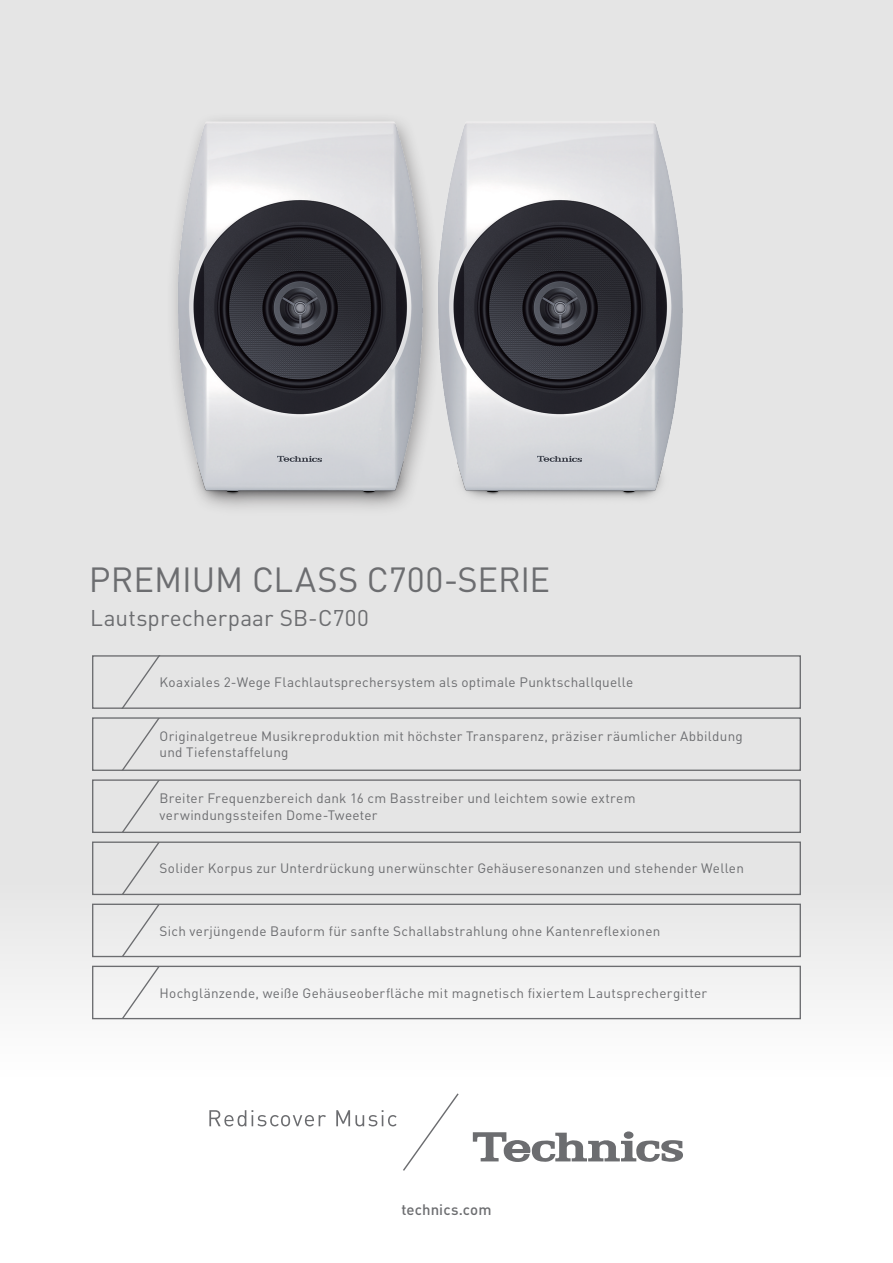
<style>
.page{position:relative;width:893px;height:1263px;background:#e5e5e5}
.page>*{position:absolute;margin:0;border:0;box-sizing:border-box;transform-origin:0 0}
.t1{font:34.5px "DINOT";color:#6c6d70}
.t2{font:22.5px "DINOT";letter-spacing:.01em;color:#6c6d70}
.t3{font:500 15px "DINOT";letter-spacing:.005em;color:#6c6d70}
.t4{font:13.5px/16.2px "DINOT";letter-spacing:.02em;color:#6c6d70}
</style>
<div class="page">
<div style="left:0;top:878px;width:893px;height:385px;background:linear-gradient(to bottom,#ebebeb,#fff)"></div>
<img style="left:465px;top:124px;width:218px;height:375px">
<img style="left:173px;top:119px;width:292px;height:386px">
<svg style="left:209px;top:1110px;width:117px;height:16px;background:#dededf"></svg>
<svg style="left:336px;top:1110px;width:61px;height:16px"></svg>
<div style="left:403px;top:1093px;width:56px;height:78px;background:#fff"></div>
<svg style="left:473px;top:1131px;width:211px;height:31px;background:#c0c1c2"></svg>
<svg style="left:122px;top:719px;width:37px;height:50px"></svg>
<div style="left:92px;top:717px;width:709px;height:54px;border:1px solid #6c6d70"></div>
<svg style="left:122px;top:657px;width:37px;height:50px"></svg>
<div style="left:92px;top:655px;width:709px;height:54px;border:1px solid #6c6d70"></div>
<svg style="left:122px;top:781px;width:37px;height:50px"></svg>
<div style="left:92px;top:779px;width:709px;height:54px;border:1px solid #6c6d70"></div>
<svg style="left:114px;top:843px;width:54px;height:50px"></svg>
<div style="left:92px;top:841px;width:709px;height:54px;border:1px solid #6c6d70"></div>
<svg style="left:114px;top:905px;width:54px;height:50px"></svg>
<div style="left:92px;top:903px;width:709px;height:54px;border:1px solid #6c6d70"></div>
<div style="left:114px;top:968px;width:54px;height:49px;background:#f3f3f3"></div>
<div style="left:92px;top:966px;width:709px;height:53px;border:1px solid #6c6d70"></div>
<p class="t1" style="left:89px;top:556px;width:463px">PREMIUM CLASS C700-SERIE</p>
<p class="t2" style="left:90px;top:603px;width:280px">Lautsprecherpaar SB-C700</p>
<p class="t4" style="left:160px;top:673px;width:475px">Koaxiales 2-Wege Flachlautsprechersystem als optimale Punktschallquelle</p>
<p class="t4" style="left:160px;top:728px;width:585px">Originalgetreue Musikreproduktion mit höchster Transparenz, präziser räumlicher Abbildung und Tiefenstaffelung</p>
<p class="t4" style="left:160px;top:790px;width:477px">Breiter Frequenzbereich dank 16 cm Basstreiber und leichtem sowie extrem verwindungssteifen Dome-Tweeter</p>
<p class="t4" style="left:160px;top:859px;width:586px">Solider Korpus zur Unterdrückung unerwünschter Gehäuseresonanzen und stehender Wellen</p>
<p class="t4" style="left:160px;top:922px;width:502px">Sich verjüngende Bauform für sanfte Schallabstrahlung ohne Kantenreflexionen</p>
<p class="t4" style="left:160px;top:984px;width:549px">Hochglänzende, weiße Gehäuseoberfläche mit magnetisch fixiertem Lautsprechergitter</p>
<p class="t3" style="left:401px;top:1199px;width:92px">technics.com</p>
</div>
